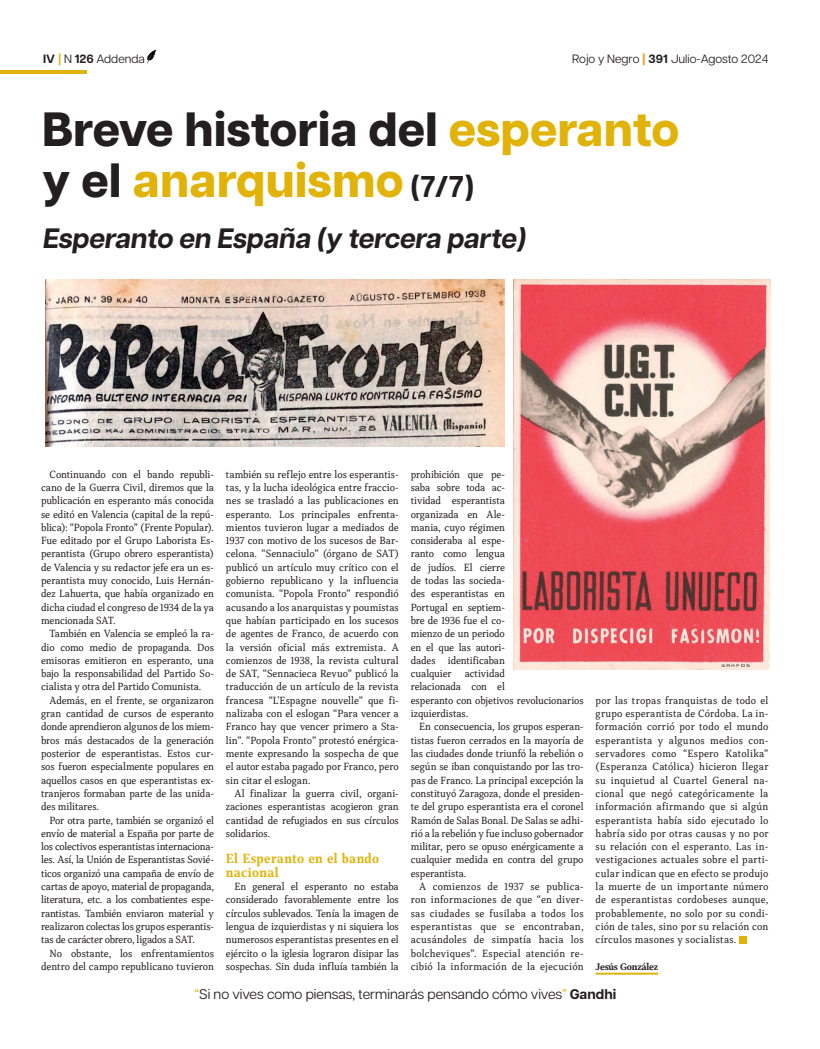
<style>
.page{position:relative;width:820px;height:1049px;background:#fff}
.page>*{position:absolute;margin:0;border:0;box-sizing:border-box;transform-origin:0 0}
.t1{font:800 48px/51px "Articulat CF";color:#231f20}
.t2{font:700 28px "Articulat CF";color:#231f20}
.t3{font:14px "Articulat CF";color:#231f20}
.t4{font:700 14px/13.3px "Capitolina W03";letter-spacing:.025em;color:#e1b309;scale:.96 1}
.t5{font:12px "Articulat CF";color:#231f20}
.t6{font:11px/13.3px "Capitolina W03";letter-spacing:-.005em;color:#231f20;text-align:justify;scale:.96 1}
.t7{font:700 10px "Capitolina W03";letter-spacing:-.02em;color:#231f20}
.s1{font-weight:700}
.s2{font-weight:700;color:#e1b309}
.s3{font-weight:800;color:#f7971d}
.s4{color:#e1b309}
.s5{font-weight:700;font-size:30px}
</style>
<div class="page">
<hr style="left:595px;top:973px;width:63px;height:2px;background:#e1b309">
<div style="left:739px;top:936px;width:7px;height:7px;background:#e1b309"></div>
<img style="left:513px;top:279px;width:257px;height:391px">
<img style="left:45px;top:279px;width:459px;height:167px">
<hr style="left:0;top:70px;width:87px;height:3px;background:#e1b309">
<img style="left:147px;top:49px;width:10px;height:15px">
<p class="t5" style="left:43px;top:52px;width:103px"><span class="s1">IV</span> <span class="s2">|</span> N <span class="s1">126</span> Addenda</p>
<p class="t5" style="left:572px;top:52px;width:197px">Rojo y Negro <span class="s3">|</span> <span class="s1">391</span> Julio-Agosto 2024</p>
<h1 class="t1" style="left:42px;top:107px;width:638px">Breve historia del <span class="s4">esperanto </span>y el <span class="s4">anarquismo</span> <span class="s5">(7/7)</span></h1>
<h2 class="t2" style="left:42px;top:222px;width:489px">Esperanto en España (y tercera parte)</h2>
<p class="t6" style="left:41px;top:467px;width:181px;text-indent:9px">Continuando con el bando republi&shy;cano de la Guerra Civil, diremos que la publicación en esperanto más conocida se editó en Valencia (capital de la repú&shy;blica): “Popola Fronto” (Frente Popular).<br>Fue editado por el Grupo Laborista Es&shy;perantista (Grupo obrero esperantista) de Valencia y su redactor jefe era un es&shy;perantista muy conocido, Luis Hernán&shy;dez Lahuerta, que había organizado en dicha ciudad el congreso de 1934 de la ya mencionada SAT.</p>
<p class="t6" style="left:41px;top:627px;width:181px;text-indent:9px">También en Valencia se empleó la ra&shy;dio como medio de propaganda. Dos emisoras emitieron en esperanto, una bajo la responsabilidad del Partido So&shy;cialista y otra del Partido Comunista.</p>
<p class="t6" style="left:41px;top:694px;width:181px;text-indent:9px">Además, en el frente, se organizaron gran cantidad de cursos de esperanto donde aprendieron algunos de los miem&shy;bros más destacados de la generación posterior de esperantistas. Estos cur&shy;sos fueron especialmente populares en aquellos casos en que esperantistas ex&shy;tranjeros formaban parte de las unida&shy;des militares.</p>
<p class="t6" style="left:41px;top:813px;width:181px;text-indent:9px">Por otra parte, también se organizó el envío de material a España por parte de los colectivos esperantistas internaciona&shy;les. Así, la Unión de Esperantistas Sovié&shy;ticos organizó una campaña de envío de cartas de apoyo, material de propaganda, literatura, etc. a los combatientes espe&shy;rantistas. También enviaron material y realizaron colectas los grupos esperantis&shy;tas de carácter obrero, ligados a SAT.</p>
<p class="t6" style="left:41px;top:946px;width:181px;text-align:right">No obstante, los enfrentamientos dentro del campo republicano tuvieron</p>
<p class="t6" style="left:226px;top:467px;width:181px">también su reflejo entre los esperantis&shy;tas, y la lucha ideológica entre fraccio&shy;nes se trasladó a las publicaciones en esperanto. Los principales enfrenta&shy;mientos tuvieron lugar a mediados de 1937 con motivo de los sucesos de Bar&shy;celona. “Sennaciulo” (órgano de SAT) publicó un artículo muy crítico con el gobierno republicano y la influencia comunista. “Popola Fronto” respondió acusando a los anarquistas y poumistas que habían participado en los sucesos de agentes de Franco, de acuerdo con la versión oficial más extremista. A comienzos de 1938, la revista cultural de SAT, “Sennacieca Revuo” publicó la traducción de un artículo de la revista francesa “L'Espagne nouvelle” que fi&shy;nalizaba con el eslogan “Para vencer a Franco hay que vencer primero a Sta&shy;lin”. “Popola Fronto” protestó enérgica&shy;mente expresando la sospecha de que el autor estaba pagado por Franco, pero sin citar el eslogan.</p>
<p class="t6" style="left:226px;top:787px;width:181px;text-indent:9px">Al finalizar la guerra civil, organi&shy;zaciones esperantistas acogieron gran cantidad de refugiados en sus círculos solidarios.</p>
<p class="t4" style="left:226px;top:852px;width:161px">El Esperanto en el bando nacional</p>
<p class="t6" style="left:226px;top:880px;width:181px;text-indent:9px">En general el esperanto no estaba considerado favorablemente entre los círculos sublevados. Tenía la imagen de lengua de izquierdistas y ni siquiera los numerosos esperantistas presentes en el ejército o la iglesia lograron disipar las sospechas. Sin duda influía también la</p>
<p class="t6" style="left:410px;top:467px;width:181px;text-align:left">prohibición que pe-<br>saba sobre toda ac-<br>tividad esperantista<br>organizada en Ale-<br>mania, cuyo régimen<br>consideraba al espe-<br>ranto como lengua<br>de judíos. El cierre<br>de todas las socieda-<br>des esperantistas en<br>Portugal en septiem-<br>bre de 1936 fue el co-<br>mienzo de un periodo<br>en el que las autori-<br>dades identificaban<br>cualquier actividad<br>relacionada con el<br>esperanto con objetivos revolucionarios izquierdistas.</p>
<p class="t6" style="left:410px;top:720px;width:181px;text-indent:9px">En consecuencia, los grupos esperan&shy;tistas fueron cerrados en la mayoría de las ciudades donde triunfó la rebelión o según se iban conquistando por las tro&shy;pas de Franco. La principal excepción la constituyó Zaragoza, donde el presiden&shy;te del grupo esperantista era el coronel Ramón de Salas Bonal. De Salas se adhi&shy;rió a la rebelión y fue incluso gobernador militar, pero se opuso enérgicamente a cualquier medida en contra del grupo esperantista.</p>
<p class="t6" style="left:410px;top:880px;width:181px;text-indent:9px">A comienzos de 1937 se publica&shy;ron informaciones de que “en diver&shy;sas ciudades se fusilaba a todos los esperantistas que se encontraban, acusándoles de simpatía hacia los bolcheviques”. Especial atención re&shy;cibió la información de la ejecución</p>
<p class="t6" style="left:595px;top:694px;width:181px">por las tropas franquistas de todo el grupo esperantista de Córdoba. La in&shy;formación corrió por todo el mundo esperantista y algunos medios con&shy;servadores como “Espero Katolika” (Esperanza Católica) hicieron llegar su inquietud al Cuartel General na&shy;cional que negó categóricamente la información afirmando que si algún esperantista había sido ejecutado lo habría sido por otras causas y no por su relación con el esperanto. Las in&shy;vestigaciones actuales sobre el parti&shy;cular indican que en efecto se produjo la muerte de un importante número de esperantistas cordobeses aunque, probablemente, no solo por su condi&shy;ción de tales, sino por su relación con círculos masones y socialistas.</p>
<p class="t7" style="left:595px;top:960px;width:64px">Jesús González</p>
<p class="t3" style="left:194px;top:986px;width:423px"><span class="s4">“</span>Si no vives como piensas, terminarás pensando cómo vives<span class="s4">”</span> <span class="s1">Gandhi</span></p>
</div>
